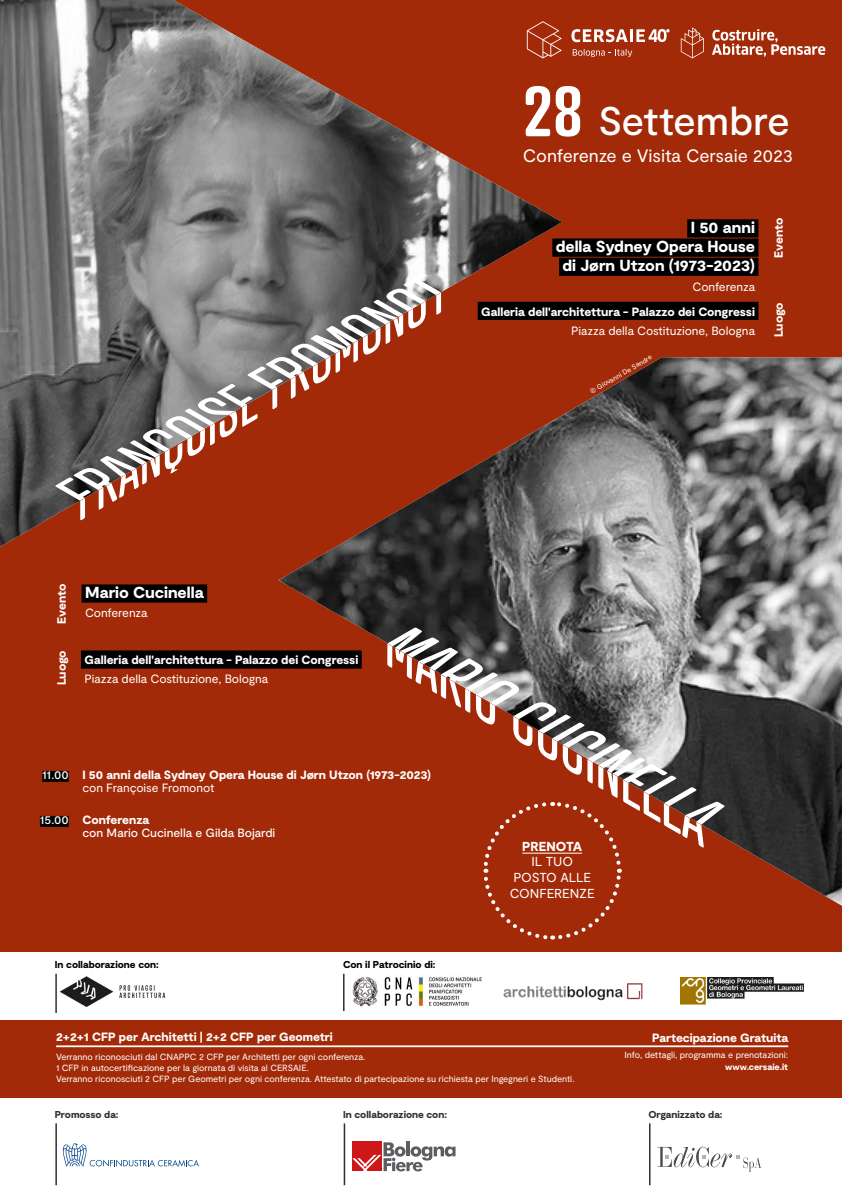
<style>
.page{position:relative;width:842px;height:1191px;background:#fff}
.page>*{position:absolute;margin:0;border:0;box-sizing:border-box;transform-origin:0 0}
.t1{font:500 40px "Moderat";letter-spacing:-.015em;color:#fff}
.t2{font:18px "Moderat";letter-spacing:-.01em;color:#fff}
.t3{font:900 16px/19.2px "Moderat";letter-spacing:-.005em;color:#fff;text-align:right}
.t4{font:13px/15.6px "Moderat";letter-spacing:-.01em;color:#fff;text-align:center}
.t5{font:900 13px "Moderat";letter-spacing:-.005em;color:#fff}
.t6{font:900 12px "Moderat";letter-spacing:-.005em;color:#fff}
.t7{font:12px "Moderat";letter-spacing:-.01em;color:#fff}
.t8{font:500 12px "Moderat";color:#fff}
.t9{font:900 10px "Moderat";letter-spacing:-.005em;color:#303030}
.t10{font:900 10px "Moderat";letter-spacing:-.005em;color:#000}
.t11{font:9px/10.8px "Moderat";letter-spacing:-.005em;color:#fff}
.t12{font:900 9px "Moderat";color:#fff}
.t13{font:7px "Moderat";color:#fff}
.s1{font-family:"Atrament";font-weight:600;font-size:69px}
</style>
<div class="page">
<div style="left:0;top:0;width:842px;height:1097px;background:#a32a08"></div>
<img style="left:0;top:0;width:562px;height:547px">
<img style="left:278px;top:357px;width:564px;height:548px">
<div style="left:82px;top:584px;width:125px;height:18px;background:#000"></div>
<div style="left:687px;top:219px;width:71px;height:18px;background:#000"></div>
<div style="left:552px;top:238px;width:206px;height:19px;background:#000"></div>
<div style="left:559px;top:258px;width:199px;height:18px;background:#000"></div>
<div style="left:81px;top:650px;width:281px;height:18px;background:#000"></div>
<div style="left:478px;top:302px;width:280px;height:18px;background:#000"></div>
<svg style="left:55px;top:273px;width:386px;height:247px"></svg>
<div style="left:42px;top:771px;width:27px;height:11px;background:#000"></div>
<div style="left:40px;top:816px;width:29px;height:11px;background:#000"></div>
<svg style="left:387px;top:627px;width:338px;height:313px"></svg>
<svg style="left:681px;top:28px;width:23px;height:30px"></svg>
<svg style="left:712px;top:29px;width:113px;height:28px"></svg>
<svg style="left:527px;top:21px;width:35px;height:37px"></svg>
<svg style="left:573px;top:49px;width:59px;height:8px"></svg>
<svg style="left:571px;top:29px;width:98px;height:13px"></svg>
<div style="left:0;top:951px;width:842px;height:68px;background:#fff"></div>
<img style="left:59px;top:976px;width:107px;height:32px">
<img style="left:352px;top:976px;width:130px;height:31px">
<hr style="left:55px;top:973px;width:2px;height:40px;background:#303030">
<hr style="left:343px;top:973px;width:1px;height:38px;background:#303030">
<hr style="left:406px;top:1141px;width:4px;height:15px;background:#5d5d61">
<div style="left:352px;top:1141px;width:29px;height:30px;background:#cd1719"></div>
<svg style="left:352px;top:1142px;width:103px;height:29px"></svg>
<svg style="left:63px;top:1143px;width:136px;height:23px"></svg>
<svg style="left:657px;top:1146px;width:104px;height:25px"></svg>
<hr style="left:55px;top:1123px;width:2px;height:62px;background:#303030">
<hr style="left:344px;top:1123px;width:1px;height:62px;background:#303030">
<hr style="left:649px;top:1123px;width:1px;height:62px;background:#303030">
<hr style="left:56px;top:1045px;width:732px;height:2px;background:#fff">
<img style="left:503px;top:983px;width:140px;height:18px">
<img style="left:681px;top:978px;width:122px;height:27px">
<h1 class="t1" style="left:523px;top:98px;width:268px"><span class="s1">28</span> Settembre</h1>
<h2 class="t2" style="left:523px;top:145px;width:272px">Conferenze e Visita Cersaie 2023</h2>
<h3 class="t3" style="left:556px;top:219px;width:201px">I 50 anni<br>della Sydney Opera House di Jørn Utzon (1973-2023)</h3>
<h3 class="t7" style="left:692px;top:279px;width:64px">Conferenza</h3>
<h3 class="t6" style="left:481px;top:304px;width:275px">Galleria dell'architettura - Palazzo dei Congressi</h3>
<h3 class="t7" style="left:571px;top:324px;width:185px">Piazza della Costituzione, Bologna</h3>
<p class="t13" style="left:588px;top:388px;width:72px;rotate:-30deg">© Giovanni De Sandre</p>
<h3 class="t6" style="left:772px;top:258px;width:41px;rotate:-90deg">Evento</h3>
<h3 class="t6" style="left:772px;top:337px;width:36px;rotate:-90deg">Luogo</h3>
<h3 class="t6" style="left:55px;top:623px;width:41px;rotate:-90deg">Evento</h3>
<h3 class="t6" style="left:55px;top:685px;width:36px;rotate:-90deg">Luogo</h3>
<h3 class="t3" style="left:85px;top:584px;width:120px">Mario Cucinella</h3>
<h3 class="t7" style="left:85px;top:606px;width:64px">Conferenza</h3>
<h3 class="t6" style="left:84px;top:653px;width:275px">Galleria dell'architettura - Palazzo dei Congressi</h3>
<h3 class="t7" style="left:84px;top:672px;width:185px">Piazza della Costituzione, Bologna</h3>
<h3 class="t8" style="left:42px;top:768px;width:28px">11.00</h3>
<h3 class="t8" style="left:40px;top:813px;width:30px">15.00</h3>
<h3 class="t6" style="left:82px;top:768px;width:350px">I 50 anni della Sydney Opera House di Jørn Utzon (1973-2023)</h3>
<h3 class="t7" style="left:82px;top:781px;width:133px">con Françoise Fromonot</h3>
<h3 class="t6" style="left:82px;top:813px;width:68px">Conferenza</h3>
<h3 class="t8" style="left:82px;top:826px;width:194px">con Mario Cucinella e Gilda Bojardi</h3>
<p class="t10" style="left:55px;top:958px;width:105px">In collaborazione con:</p>
<p class="t10" style="left:343px;top:958px;width:94px">Con il Patrocinio di:</p>
<h3 class="t5" style="left:522px;top:838px;width:61px">PRENOTA</h3>
<h3 class="t4" style="left:510px;top:854px;width:87px">IL TUO<br>POSTO ALLE<br>CONFERENZE</h3>
<h3 class="t6" style="left:56px;top:1030px;width:278px">2+2+1 CFP per Architetti | 2+2 CFP per Geometri</h3>
<p class="t11" style="left:56px;top:1052px;width:520px">Verranno riconosciuti dal CNAPPC 2 CFP per Architetti per ogni conferenza.<br>1 CFP in autocertificazione per la giornata di visita al CERSAIE.<br>Verranno riconosciuti 2 CFP per Geometri per ogni conferenza. Attestato di partecipazione su richiesta per Ingegneri e Studenti.</p>
<h3 class="t6" style="left:652px;top:1030px;width:138px">Partecipazione Gratuita</h3>
<p class="t11" style="left:624px;top:1049px;width:165px">Info, dettagli, programma e prenotazioni:</p>
<p class="t12" style="left:725px;top:1061px;width:64px">www.cersaie.it</p>
<p class="t9" style="left:55px;top:1108px;width:65px">Promosso da:</p>
<p class="t9" style="left:343px;top:1108px;width:105px">In collaborazione con:</p>
<p class="t9" style="left:648px;top:1108px;width:76px">Organizzato da:</p>
</div>
